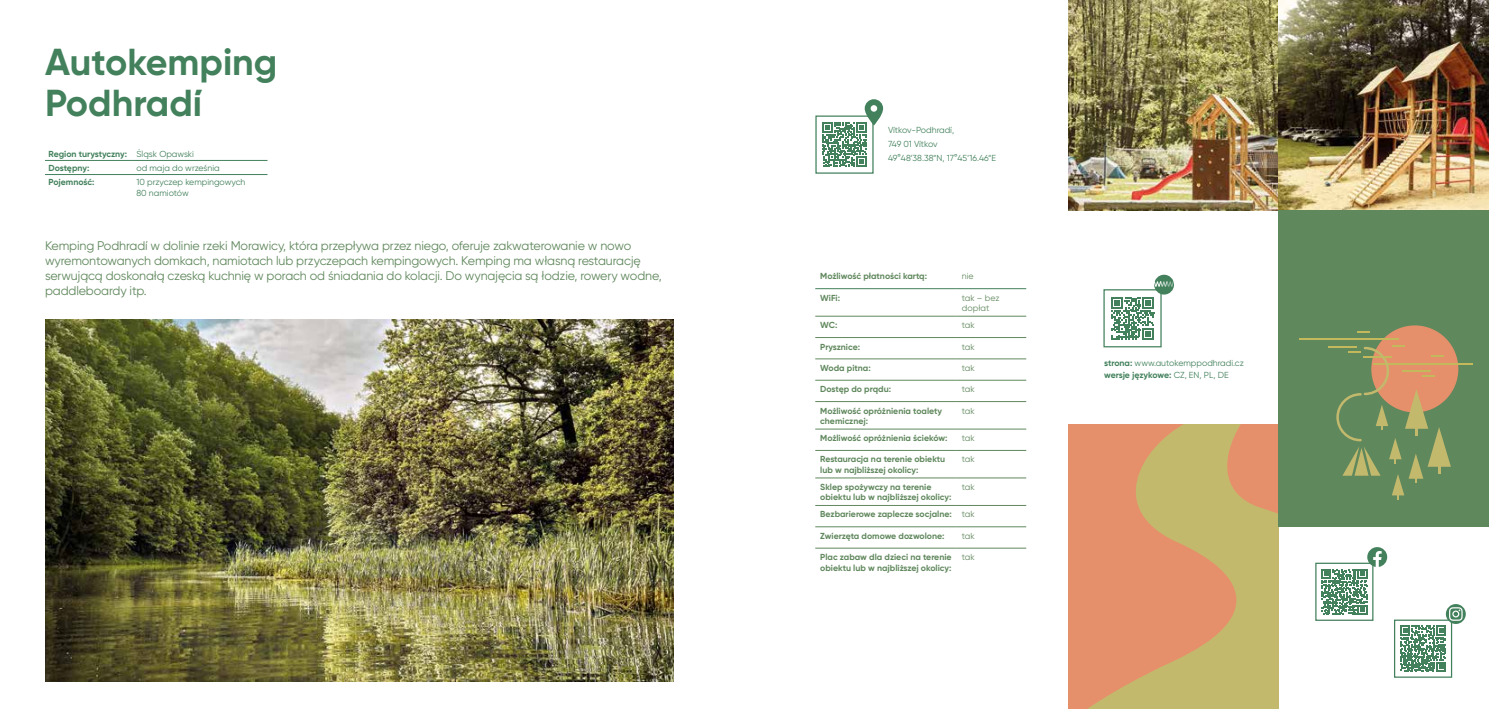
<style>
.page{position:relative;width:1489px;height:709px;background:#fff}
.page>*{position:absolute;margin:0;border:0;box-sizing:border-box;transform-origin:0 0}
.t1{font:700 37.5px/41.2px "Gilroy";color:#43815c}
.t2{font:12.5px/15px "Gilroy";letter-spacing:-.01em;color:#60885d}
.t3{font:700 8.75px/10.5px "Gilroy";color:#60885d}
.t4{font:8.75px/13.8px "Gilroy";color:#43815c}
.t5{font:700 8.75px/14.1px "Gilroy";color:#43815c}
.t6{font:8.75px/10.5px "Gilroy";color:#60885d}
.s1{font-weight:400}
.s2{font-weight:700}
</style>
<div class="page">
<div style="left:815px;top:115px;width:58px;height:59px;border:1px solid #43815c"></div>
<svg style="left:822px;top:99px;width:61px;height:68px"></svg>
<img style="left:1068px;top:0;width:420px;height:210px">
<svg style="left:1111px;top:297px;width:43px;height:43px"></svg>
<div style="left:1103px;top:289px;width:58px;height:58px;border:1px solid #43815c"></div>
<div style="left:1154px;top:275px;width:19px;height:19px;background:#43815c;border-radius:50%"></div>
<svg style="left:1154px;top:281px;width:19px;height:6px"></svg>
<img style="left:45px;top:319px;width:629px;height:362px">
<div style="left:1315px;top:562px;width:58px;height:59px;border:1px solid #43815c"></div>
<svg style="left:1321px;top:547px;width:65px;height:67px"></svg>
<div style="left:1393px;top:619px;width:58px;height:58px;border:1px solid #43815c"></div>
<svg style="left:1445px;top:604px;width:20px;height:20px"></svg>
<svg style="left:1399px;top:607px;width:63px;height:64px"></svg>
<svg style="left:1068px;top:424px;width:210px;height:285px;background:#d6a16b"></svg>
<div style="left:1278px;top:210px;width:210px;height:316px;background:#60885d"></div>
<div style="left:1371px;top:325px;width:87px;height:87px;background:#e5906a;border-radius:50%"></div>
<hr style="left:1299px;top:339px;width:99px;height:1px;background:#c3b85b">
<hr style="left:1373px;top:363px;width:99px;height:1px;background:#c3b85b">
<svg style="left:1357px;top:331px;width:12px;height:1px"></svg>
<svg style="left:1328px;top:345px;width:122px;height:154px"></svg>
<hr style="left:815px;top:316px;width:141px;height:1px;background:#60885d">
<hr style="left:956px;top:316px;width:70px;height:1px;background:#60885d">
<hr style="left:815px;top:337px;width:141px;height:1px;background:#60885d">
<hr style="left:956px;top:337px;width:70px;height:1px;background:#60885d">
<hr style="left:815px;top:359px;width:141px;height:1px;background:#60885d">
<hr style="left:956px;top:359px;width:70px;height:1px;background:#60885d">
<hr style="left:815px;top:380px;width:141px;height:1px;background:#60885d">
<hr style="left:956px;top:380px;width:70px;height:1px;background:#60885d">
<hr style="left:815px;top:401px;width:141px;height:1px;background:#60885d">
<hr style="left:956px;top:401px;width:70px;height:1px;background:#60885d">
<hr style="left:815px;top:429px;width:141px;height:1px;background:#60885d">
<hr style="left:956px;top:429px;width:70px;height:1px;background:#60885d">
<hr style="left:815px;top:450px;width:141px;height:1px;background:#60885d">
<hr style="left:956px;top:450px;width:70px;height:1px;background:#60885d">
<hr style="left:815px;top:478px;width:141px;height:1px;background:#60885d">
<hr style="left:956px;top:478px;width:70px;height:1px;background:#60885d">
<hr style="left:815px;top:505px;width:141px;height:1px;background:#60885d">
<hr style="left:956px;top:505px;width:70px;height:1px;background:#60885d">
<hr style="left:815px;top:526px;width:141px;height:1px;background:#60885d">
<hr style="left:956px;top:526px;width:70px;height:1px;background:#60885d">
<hr style="left:815px;top:548px;width:141px;height:1px;background:#60885d">
<hr style="left:956px;top:548px;width:70px;height:1px;background:#60885d">
<hr style="left:815px;top:288px;width:141px;height:1px;background:#43815c">
<hr style="left:956px;top:288px;width:70px;height:1px;background:#43815c">
<hr style="left:45px;top:174px;width:88px;height:1px;background:#43815c">
<hr style="left:133px;top:174px;width:134px;height:1px;background:#43815c">
<hr style="left:45px;top:160px;width:88px;height:1px;background:#43815c">
<hr style="left:133px;top:160px;width:134px;height:1px;background:#43815c">
<h1 class="t1" style="left:45px;top:41px;width:234px">Autokemping<br>Podhradí</h1>
<p class="t5" style="left:49px;top:147px;width:147px">Region turystyczny: <span class="s1">Śląsk Opawski<br></span>Dostępny:</p>
<p class="t4" style="left:136px;top:161px;width:85px">od maja do września</p>
<p class="t5" style="left:49px;top:175px;width:47px">Pojemność:</p>
<p class="t4" style="left:136px;top:177px;width:110px;line-height:10.5px">10 przyczep kempingowych<br>80 namiotów</p>
<p class="t2" style="left:45px;top:238px;width:618px">Kemping Podhradí w dolinie rzeki Morawicy, która przepływa przez niego, oferuje zakwaterowanie w nowo wyremontowanych domkach, namiotach lub przyczepach kempingowych. Kemping ma własną restaurację serwującą doskonałą czeską kuchnię w porach od śniadania do kolacji. Do wynajęcia są łodzie, rowery wodne, paddleboardy itp.</p>
<p class="t4" style="left:888px;top:123px;width:110px">Vítkov-Podhradí,<br>749 01 Vítkov<br>49°48‘38.38“N, 17°45‘16.46“E</p>
<p class="t3" style="left:820px;top:271px;width:108px">Możliwość płatności kartą:</p>
<p class="t6" style="left:961px;top:271px;width:13px">nie</p>
<p class="t3" style="left:820px;top:292px;width:21px">WiFi:</p>
<p class="t6" style="left:961px;top:292px;width:39px">tak – bez dopłat</p>
<p class="t3" style="left:820px;top:320px;width:19px">WC:</p>
<p class="t6" style="left:961px;top:320px;width:14px">tak</p>
<p class="t3" style="left:820px;top:341px;width:41px">Prysznice:</p>
<p class="t6" style="left:961px;top:341px;width:14px">tak</p>
<p class="t3" style="left:820px;top:362px;width:52px">Woda pitna:</p>
<p class="t6" style="left:961px;top:362px;width:14px">tak</p>
<p class="t3" style="left:820px;top:384px;width:72px">Dostęp do prądu:</p>
<p class="t6" style="left:961px;top:384px;width:14px">tak</p>
<p class="t3" style="left:820px;top:405px;width:123px">Możliwość opróżnienia toalety chemicznej:</p>
<p class="t6" style="left:961px;top:405px;width:14px">tak</p>
<p class="t3" style="left:820px;top:433px;width:129px">Możliwość opróżnienia ścieków:</p>
<p class="t6" style="left:961px;top:432px;width:14px">tak</p>
<p class="t3" style="left:820px;top:454px;width:126px">Restauracja na terenie obiektu lub w najbliższej okolicy:</p>
<p class="t6" style="left:961px;top:454px;width:14px">tak</p>
<p class="t3" style="left:820px;top:481px;width:133px">Sklep spożywczy na terenie obiektu lub w najbliższej okolicy:</p>
<p class="t6" style="left:961px;top:481px;width:14px">tak</p>
<p class="t3" style="left:820px;top:509px;width:156px">Bezbarierowe zaplecze socjalne: <span class="s1">tak</span></p>
<p class="t3" style="left:820px;top:530px;width:126px">Zwierzęta domowe dozwolone:</p>
<p class="t6" style="left:961px;top:530px;width:14px">tak</p>
<p class="t3" style="left:820px;top:552px;width:133px">Plac zabaw dla dzieci na terenie obiektu lub w najbliższej okolicy:</p>
<p class="t6" style="left:961px;top:551px;width:14px">tak</p>
<p class="t4" style="left:1104px;top:356px;width:141px;line-height:12.5px"><span class="s2">strona:</span> www.autokemppodhradi.cz <span class="s2">wersje językowe:</span> CZ, EN, PL, DE</p>
</div>
